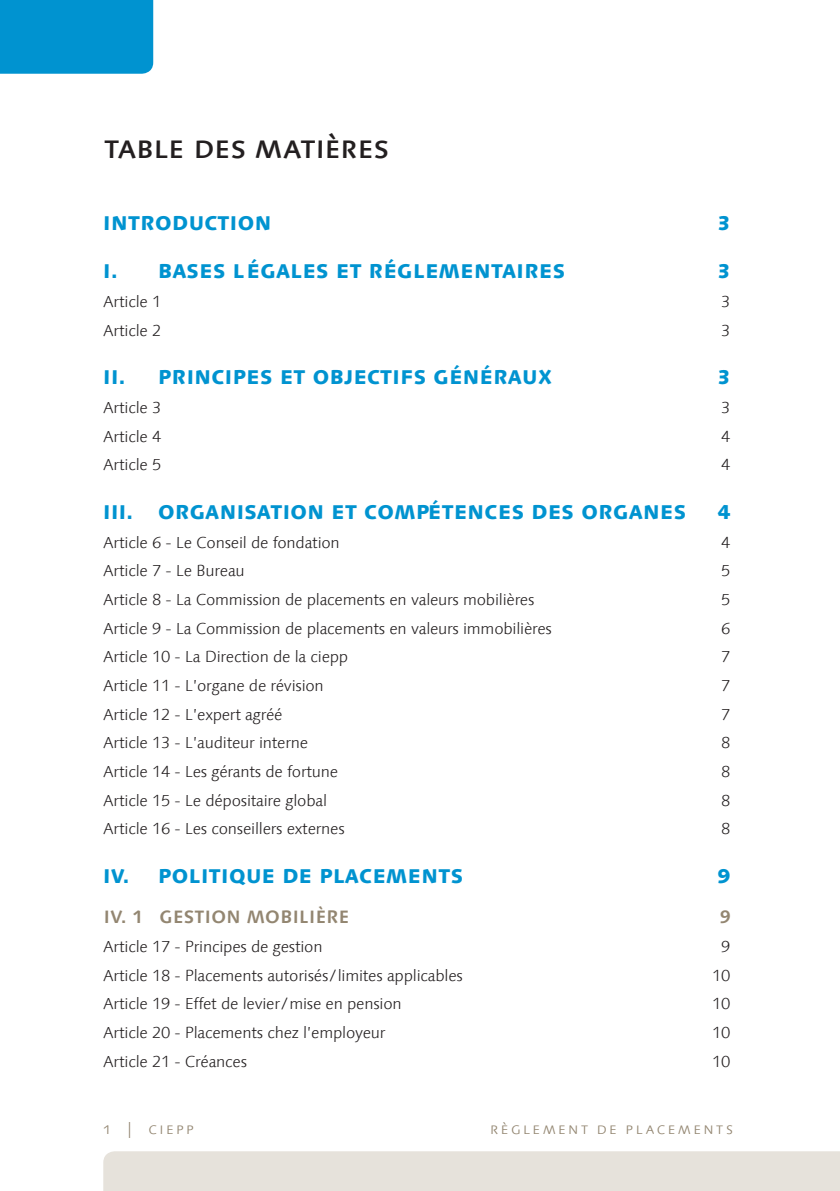
<style>
.page{position:relative;width:840px;height:1191px;background:#fff}
.page>*{position:absolute;margin:0;border:0;box-sizing:border-box;transform-origin:0 0}
.t1{font:500 32px "Linotype Syntax Com";letter-spacing:.02em;color:#231f20}
.t2{font:800 20px "Linotype Syntax Com";letter-spacing:.02em;color:#0093d0}
.t3{font:700 18px "Linotype Syntax Com";letter-spacing:.02em;color:#938671}
.t4{font:300 16px "Linotype Syntax Com";letter-spacing:-.015em;color:#231f20}
.t5{font:300 16px "Linotype Syntax Com";color:#938671}
</style>
<div class="page">
<div style="left:103px;top:1151px;width:736px;height:40px;background:#e6e2db"></div>
<div style="left:0;top:0;width:153px;height:74px;background:#0093d0"></div>
<h1 class="t1" style="left:104px;top:127px;width:286px">table des matières</h1>
<p class="t2" style="left:103px;top:210px;width:169px">INTRODUCTION</p>
<p class="t2" style="left:717px;top:210px;width:14px">3</p>
<p class="t2" style="left:103px;top:258px;width:463px">I. BASES LÉGALES ET RÉGLEMENTAIRES</p>
<p class="t2" style="left:717px;top:258px;width:14px">3</p>
<p class="t4" style="left:103px;top:292px;width:59px">Article 1</p>
<p class="t4" style="left:720px;top:292px;width:11px">3</p>
<p class="t4" style="left:103px;top:321px;width:59px">Article 2</p>
<p class="t4" style="left:720px;top:321px;width:11px">3</p>
<p class="t2" style="left:103px;top:364px;width:450px">II. PRINCIPES ET OBJECTIFS GÉNÉRAUX</p>
<p class="t2" style="left:717px;top:364px;width:14px">3</p>
<p class="t4" style="left:103px;top:398px;width:59px">Article 3</p>
<p class="t4" style="left:720px;top:398px;width:11px">3</p>
<p class="t4" style="left:103px;top:426px;width:59px">Article 4</p>
<p class="t4" style="left:720px;top:426px;width:11px">4</p>
<p class="t4" style="left:103px;top:455px;width:59px">Article 5</p>
<p class="t4" style="left:720px;top:455px;width:11px">4</p>
<p class="t2" style="left:103px;top:499px;width:584px">III. ORGANISATION ET COMPÉTENCES DES ORGANES</p>
<p class="t2" style="left:717px;top:499px;width:14px">4</p>
<p class="t4" style="left:103px;top:532px;width:238px">Article 6 - Le Conseil de fondation</p>
<p class="t4" style="left:720px;top:532px;width:11px">4</p>
<p class="t4" style="left:103px;top:561px;width:143px">Article 7 - Le Bureau</p>
<p class="t4" style="left:720px;top:561px;width:11px">5</p>
<p class="t4" style="left:103px;top:590px;width:432px">Article 8 - La Commission de placements en valeurs mobilières</p>
<p class="t4" style="left:720px;top:590px;width:11px">5</p>
<p class="t4" style="left:103px;top:618px;width:450px">Article 9 - La Commission de placements en valeurs immobilières</p>
<p class="t4" style="left:720px;top:618px;width:11px">6</p>
<p class="t4" style="left:103px;top:647px;width:246px">Article 10 - La Direction de la ciepp</p>
<p class="t4" style="left:720px;top:647px;width:11px">7</p>
<p class="t4" style="left:103px;top:676px;width:222px">Article 11 - L’organe de révision</p>
<p class="t4" style="left:720px;top:676px;width:11px">7</p>
<p class="t4" style="left:103px;top:704px;width:181px">Article 12 - L’expert agréé</p>
<p class="t4" style="left:720px;top:704px;width:11px">7</p>
<p class="t4" style="left:103px;top:733px;width:206px">Article 13 - L’auditeur interne</p>
<p class="t4" style="left:720px;top:733px;width:11px">8</p>
<p class="t4" style="left:103px;top:762px;width:236px">Article 14 - Les gérants de fortune</p>
<p class="t4" style="left:720px;top:762px;width:11px">8</p>
<p class="t4" style="left:103px;top:790px;width:225px">Article 15 - Le dépositaire global</p>
<p class="t4" style="left:720px;top:790px;width:11px">8</p>
<p class="t4" style="left:103px;top:819px;width:243px">Article 16 - Les conseillers externes</p>
<p class="t4" style="left:720px;top:819px;width:11px">8</p>
<p class="t2" style="left:103px;top:863px;width:361px">IV. POLITIQUE DE PLACEMENTS</p>
<p class="t2" style="left:717px;top:863px;width:14px">9</p>
<p class="t3" style="left:104px;top:905px;width:247px">IV. 1 GESTION MOBILIÈRE</p>
<p class="t3" style="left:719px;top:905px;width:12px">9</p>
<p class="t4" style="left:103px;top:936px;width:221px">Article 17 - Principes de gestion</p>
<p class="t4" style="left:720px;top:936px;width:11px">9</p>
<p class="t4" style="left:103px;top:965px;width:361px">Article 18 - Placements autorisés/limites applicables</p>
<p class="t4" style="left:711px;top:965px;width:20px">10</p>
<p class="t4" style="left:103px;top:994px;width:300px">Article 19 - Effet de levier/mise en pension</p>
<p class="t4" style="left:711px;top:994px;width:20px">10</p>
<p class="t4" style="left:103px;top:1022px;width:284px">Article 20 - Placements chez l’employeur</p>
<p class="t4" style="left:711px;top:1022px;width:20px">10</p>
<p class="t4" style="left:103px;top:1051px;width:145px">Article 21 - Créances</p>
<p class="t4" style="left:711px;top:1051px;width:20px">10</p>
<p class="t5" style="left:103px;top:1119px;width:92px">1 | ciepp</p>
<p class="t5" style="left:490px;top:1119px;width:244px">règlement de placements</p>
</div>
